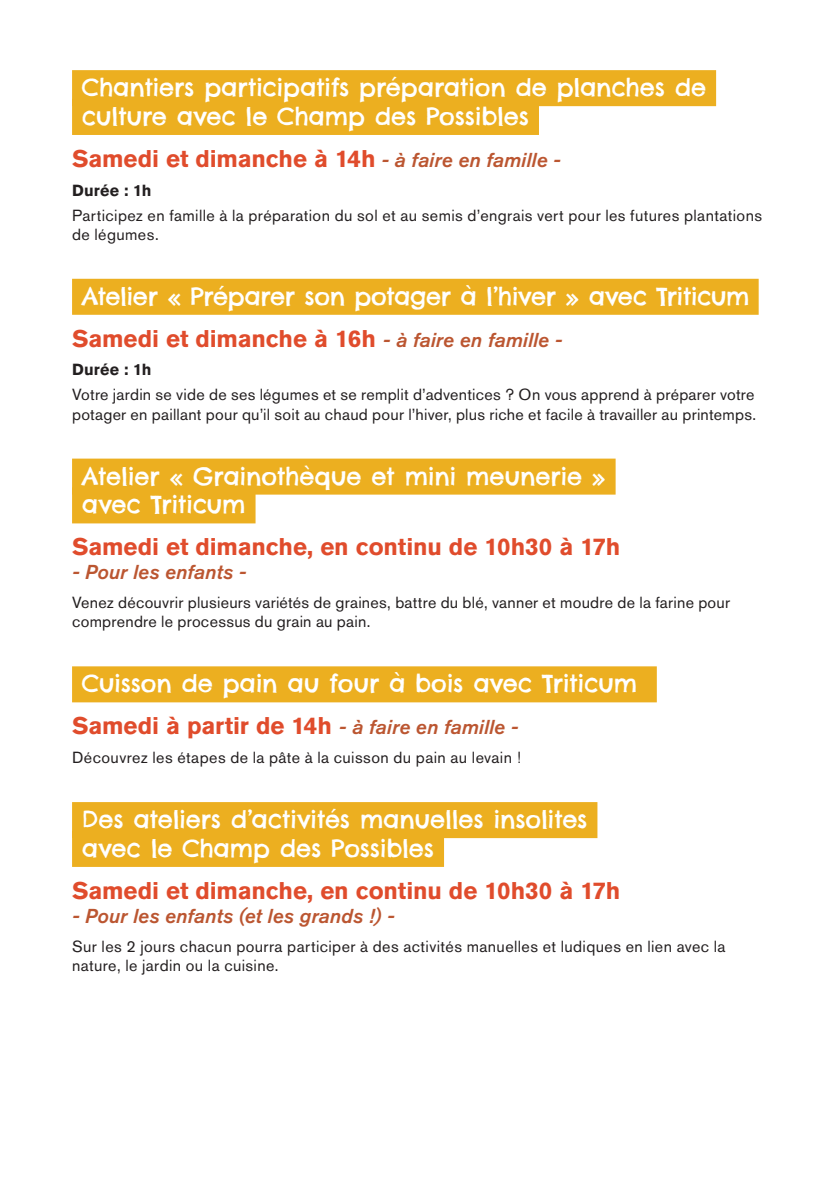
<style>
.page{position:relative;width:840px;height:1191px;background:#fff}
.page>*{position:absolute;margin:0;border:0;box-sizing:border-box;transform-origin:0 0}
.t1{font:24px/28.8px "Chelsea Market Pro";letter-spacing:-.01em;color:#fff}
.t2{font:700 24px "Akzidenz Grotesk Std";letter-spacing:-.005em;color:#e04c2c}
.t3{font:italic 500 20px "Akzidenz Grotesk Std";letter-spacing:.005em;color:#bb5631}
.t4{font:16px/19.2px "Akzidenz Grotesk Std";letter-spacing:.02em;color:#231f20}
.t5{font:700 16px "Akzidenz Grotesk Std";letter-spacing:.015em;color:#231f20}
.s1{font-weight:500;font-style:italic;font-size:20px;color:#bb5631}
</style>
<div class="page">
<div style="left:72px;top:70px;width:643px;height:36px;background:#ecaf20"></div>
<div style="left:72px;top:99px;width:466px;height:36px;background:#ecaf20"></div>
<div style="left:72px;top:279px;width:686px;height:36px;background:#ecaf20"></div>
<div style="left:72px;top:458px;width:543px;height:36px;background:#ecaf20"></div>
<div style="left:72px;top:487px;width:183px;height:36px;background:#ecaf20"></div>
<div style="left:72px;top:666px;width:584px;height:36px;background:#ecaf20"></div>
<div style="left:72px;top:802px;width:525px;height:36px;background:#ecaf20"></div>
<div style="left:72px;top:831px;width:372px;height:36px;background:#ecaf20"></div>
<h1 class="t1" style="left:82px;top:73px;width:625px">Chantiers participatifs préparation de planches de culture avec le Champ des Possibles</h1>
<h1 class="t2" style="left:72px;top:144px;width:490px">Samedi et dimanche à 14h <span class="s1">- à faire en famille -</span></h1>
<p class="t5" style="left:72px;top:181px;width:81px">Durée : 1h</p>
<p class="t4" style="left:72px;top:205px;width:691px">Participez en famille à la préparation du sol et au semis d’engrais vert pour les futures plantations de légumes.</p>
<h1 class="t1" style="left:82px;top:282px;width:669px">Atelier « Préparer son potager à l’hiver » avec Triticum</h1>
<h1 class="t2" style="left:72px;top:324px;width:491px">Samedi et dimanche à 16h <span class="s1">- à faire en famille -</span></h1>
<p class="t5" style="left:72px;top:361px;width:81px">Durée : 1h</p>
<p class="t4" style="left:72px;top:385px;width:685px">Votre jardin se vide de ses légumes et se remplit d’adventices ? On vous apprend à préparer votre potager en paillant pour qu’il soit au chaud pour l’hiver, plus riche et facile à travailler au printemps.</p>
<h1 class="t1" style="left:82px;top:462px;width:525px">Atelier « Grainothèque et mini meunerie » avec Triticum</h1>
<h1 class="t2" style="left:72px;top:533px;width:549px">Samedi et dimanche, en continu de 10h30 à 17h</h1>
<p class="t3" style="left:72px;top:561px;width:175px">- Pour les enfants -</p>
<p class="t4" style="left:72px;top:593px;width:659px">Venez découvrir plusieurs variétés de graines, battre du blé, vanner et moudre de la farine pour comprendre le processus du grain au pain.</p>
<h1 class="t1" style="left:82px;top:669px;width:556px">Cuisson de pain au four à bois avec Triticum</h1>
<h1 class="t2" style="left:72px;top:712px;width:447px">Samedi à partir de 14h <span class="s1">- à faire en famille -</span></h1>
<p class="t4" style="left:72px;top:748px;width:450px">Découvrez les étapes de la pâte à la cuisson du pain au levain !</p>
<h1 class="t1" style="left:82px;top:805px;width:507px">Des ateliers d’activités manuelles insolites avec le Champ des Possibles</h1>
<h1 class="t2" style="left:72px;top:876px;width:549px">Samedi et dimanche, en continu de 10h30 à 17h</h1>
<p class="t3" style="left:72px;top:904px;width:324px">- Pour les enfants (et les grands !) -</p>
<p class="t4" style="left:72px;top:936px;width:654px">Sur les 2 jours chacun pourra participer à des activités manuelles et ludiques en lien avec la nature, le jardin ou la cuisine.</p>
</div>
